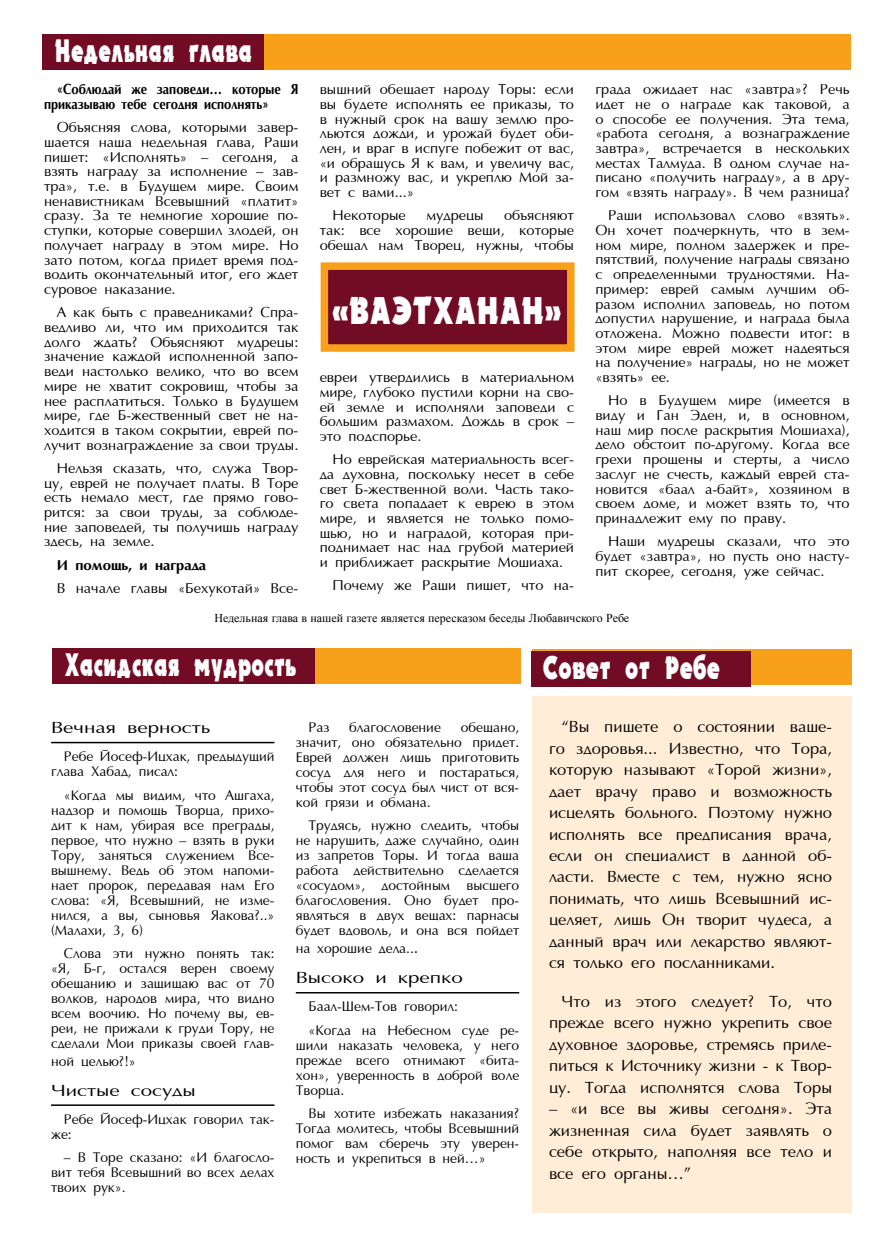
<style>
.page{position:relative;width:881px;height:1234px;background:#fff}
.page>*{position:absolute;margin:0;border:0;box-sizing:border-box;transform-origin:0 0}
.t1{font:37.5px "Uk Electron";color:#fff;scale:.79 1}
.t2{font:31.5px "Uk Electron";color:#fff;scale:.67 1}
.t3{font:31.5px "Uk Electron";color:#fff;scale:.7 1}
.t4{font:16.5px/21.5px "AG Opt Cyrillic Normal";color:#000;text-align:justify}
.t5{font:16.5px "AG Opt Cyrillic Normal";color:#000;scale:1.24 1}
.t6{font:700 14.7px/14.7px "AG Opt Cyrillic";color:#000;scale:.86 1}
.t7{font:14.55px/14.7px "AG Opt Cyrillic Normal";color:#000;text-align:justify}
.t8{font:700 14.55px "AG Opt Cyrillic";color:#000}
.t9{font:14.25px/15px "AG Opt Cyrillic Normal";color:#000;text-align:justify}
.t10{font:12px "Times New Roman";color:#000}
.s1{font-size:16.5px}
</style>
<div class="page">
<div style="left:531px;top:696px;width:319px;height:516px;background:#ffedd7"></div>
<div style="left:43px;top:34px;width:807px;height:35px;background:#f9a01b"></div>
<div style="left:43px;top:34px;width:220px;height:35px;background:#720c25"></div>
<div style="left:324px;top:266px;width:246px;height:82px;background:#720c25"></div>
<div style="left:320px;top:262px;width:254px;height:89px;border:8px solid #f9a01b"></div>
<div style="left:531px;top:649px;width:319px;height:35px;background:#f9a01b"></div>
<div style="left:530px;top:651px;width:220px;height:35px;background:#720c25"></div>
<div style="left:52px;top:648px;width:468px;height:35px;background:#f9a01b"></div>
<hr style="left:51px;top:741px;width:223px;height:2px;background:#000">
<hr style="left:51px;top:1104px;width:223px;height:1px;background:#000">
<hr style="left:296px;top:991px;width:223px;height:2px;background:#000">
<div style="left:52px;top:648px;width:263px;height:35px;background:#720c25"></div>
<h2 class="t2" style="left:55px;top:30px;width:296px">Недельная глава</h2>
<p class="t6" style="left:44px;top:82px;width:297px;text-indent:13px">«Соблюдай же заповеди… которые Я приказываю тебе сегодня исполнять»</p>
<p class="t7" style="left:44px;top:121px;width:256px;text-indent:13px">Объясняя слова, которыми завер&shy;шается наша недельная глава, Раши пишет: «Исполнять» – сегодня, а взять награду за исполнение – зав&shy;тра», т.е. в Будущем мире. Своим ненавистникам Всевышний «платит» сразу. За те немногие хорошие по&shy;ступки, которые совершил злодей, он получает награду в этом мире. Но зато потом, когда придет время под&shy;водить окончательный итог, его ждет суровое наказание.</p>
<p class="t7" style="left:44px;top:305px;width:256px;text-indent:13px">А как быть с праведниками? Спра&shy;ведливо ли, что им приходится так долго ждать? Объясняют мудрецы: значение каждой исполненной запо&shy;веди настолько велико, что во всем мире не хватит сокровищ, чтобы за нее расплатиться. Только в Будущем мире, где Б-жественный свет не на&shy;ходится в таком сокрытии, еврей по&shy;лучит вознаграждение за свои труды.</p>
<p class="t7" style="left:44px;top:461px;width:256px;text-indent:13px">Нельзя сказать, что, служа Твор&shy;цу, еврей не получает платы. В Торе есть немало мест, где прямо гово&shy;рится: за свои труды, за соблюде&shy;ние заповедей, ты получишь награду здесь, на земле.</p>
<p class="t8" style="left:57px;top:556px;width:151px">И помощь, и награда</p>
<p class="t7" style="left:57px;top:581px;width:243px">В начале главы «Бехукотай» Все-</p>
<p class="t7" style="left:319px;top:82px;width:256px">вышний обещает народу Торы: если вы будете исполнять ее приказы, то в нужный срок на вашу землю про&shy;льются дожди, и урожай будет оби&shy;лен, и враг в испуге побежит от вас, «и обращусь Я к вам, и увеличу вас, и размножу вас, и укреплю Мой за&shy;вет с вами...»</p>
<p class="t7" style="left:332px;top:209px;width:75px">Некоторые</p>
<p class="t7" style="left:426px;top:209px;width:59px">мудрецы</p>
<p class="t7" style="left:319px;top:209px;width:256px;text-indent:184px">объясняют так: все хорошие вещи, которые обещал нам Творец, нужны, чтобы</p>
<h1 class="t1" style="left:333px;top:287px;width:292px">«ВАЭТХАНАН»</h1>
<p class="t7" style="left:319px;top:370px;width:256px">евреи утвердились в материальном мире, глубоко пустили корни на сво&shy;ей земле и исполняли заповеди с большим размахом. Дождь в срок – это подспорье.</p>
<p class="t7" style="left:319px;top:452px;width:256px;text-indent:13px">Но еврейская материальность всег&shy;да духовна, поскольку несет в себе свет Б-жественной воли. Часть тако&shy;го света попадает к еврею в этом мире, и является не только помо&shy;щью, но и наградой, которая при&shy;поднимает нас над грубой материей и приближает раскрытие Мошиаха.</p>
<p class="t7" style="left:332px;top:578px;width:243px">Почему же Раши пишет, что на-</p>
<p class="t7" style="left:595px;top:82px;width:256px">града ожидает нас «завтра»? Речь идет не о награде как таковой, а о способе ее получения. Эта тема, «работа сегодня, а вознаграждение завтра», встречается в нескольких местах Талмуда. В одном случае на&shy;писано «получить награду», а в дру&shy;гом «взять награду». В чем разница?</p>
<p class="t7" style="left:595px;top:209px;width:256px;text-indent:13px">Раши использовал слово «взять».<br>Он хочет подчеркнуть, что в зем&shy;ном мире, полном задержек и пре&shy;пятствий, получение награды связано с определенными трудностями. На&shy;пример: еврей самым лучшим об&shy;разом исполнил заповедь, но потом допустил нарушение, и награда была отложена. Можно подвести итог: в этом мире еврей может надеяться на получение» награды, но не может «взять» ее.</p>
<p class="t7" style="left:595px;top:393px;width:256px;text-indent:13px">Но в Будущем мире (имеется в виду и Ган Эден, и, в основном, наш мир после раскрытия Мошиаха), дело обстоит по-другому. Когда все грехи прощены и стерты, а число заслуг не счесть, каждый еврей ста&shy;новится «баал а-байт», хозяином в своем доме, и может взять то, что принадлежит ему по праву.</p>
<p class="t7" style="left:595px;top:534px;width:256px;text-indent:13px">Наши мудрецы сказали, что это будет «завтра», но пусть оно насту&shy;пит скорее, сегодня, уже сейчас.</p>
<p class="t10" style="left:214px;top:609px;width:416px">Недельная глава в нашей газете является пересказом беседы Любавичского Ребе</p>
<h2 class="t2" style="left:65px;top:644px;width:295px">Геîграфия души</h2>
<h2 class="t2" style="left:65px;top:644px;width:347px">Хасидская мудрость</h2>
<h2 class="t3" style="left:543px;top:647px;width:255px">Совет от Ребе</h2>
<p class="t5" style="left:51px;top:719px;width:130px">Вечная верность</p>
<p class="t9" style="left:51px;top:749px;width:225px;text-indent:13px">Ребе Йосеф-Ицхак, предыдущий глава Хабад, писал:</p>
<p class="t9" style="left:51px;top:787px;width:225px;text-indent:13px">«Когда мы видим, что Ашгаха, надзор и помощь Творца, прихо&shy;дит к нам, убирая все преграды, первое, что нужно – взять в руки Тору, заняться служением Все&shy;вышнему. Ведь об этом напоми&shy;нает пророк, передавая нам Его слова: «Я, Всевышний, не изме&shy;нился, а вы, сыновья Яакова?..» (Малахи, 3, 6)</p>
<p class="t9" style="left:51px;top:946px;width:225px;text-indent:13px">Слова эти нужно понять так: «Я, Б-г, остался верен своему обещанию и защищаю вас от 70 волков, народов мира, что видно всем воочию. Но почему вы, ев&shy;реи, не прижали к груди Тору, не сделали Мои приказы своей глав-</p>
<p class="t9" style="left:51px;top:1053px;width:86px">ной целью?!»</p>
<p class="t5" style="left:51px;top:1081px;width:118px">Чистые сосуды</p>
<p class="t9" style="left:51px;top:1111px;width:225px;text-indent:13px">Ребе Йосеф-Ицхак говорил так&shy;же:</p>
<p class="t9" style="left:51px;top:1150px;width:225px;text-indent:13px">– В Торе сказано: «И благосло&shy;вит тебя Всевышний во всех делах твоих рук».</p>
<p class="t9" style="left:296px;top:719px;width:225px;text-indent:165px">обещано, значит, оно обязательно придет.<br>Еврей должен лишь приготовить сосуд для него и постараться, чтобы этот сосуд был чист от вся&shy;кой грязи и обмана.</p>
<p class="t9" style="left:296px;top:818px;width:225px;text-indent:13px">Трудясь, нужно следить, чтобы не нарушить, даже случайно, один из запретов Торы. И тогда ваша работа действительно сделается «сосудом», достойным высшего благословения. Оно будет про&shy;являться в двух вещах: парнасы будет вдоволь, и она вся пойдет</p>
<p class="t9" style="left:296px;top:941px;width:124px">на хорошие дела..<span class="s1">.</span></p>
<p class="t5" style="left:296px;top:969px;width:136px">Высоко и крепко</p>
<p class="t9" style="left:308px;top:995px;width:212px;line-height:23.5px">Баал-Шем-Тов говорил:<br>«Когда на Небесном суде ре-</p>
<p class="t9" style="left:296px;top:1037px;width:225px">шили наказать человека, у него прежде всего отнимают «бита&shy;хон», уверенность в доброй воле Творца.</p>
<p class="t9" style="left:296px;top:1106px;width:225px;text-indent:13px">Вы хотите избежать наказания?<br>Тогда молитесь, чтобы Всевышний помог вам сберечь эту уверен&shy;ность и укрепиться в ней…»</p>
<p class="t9" style="left:308px;top:719px;width:22px">Раз</p>
<p class="t9" style="left:349px;top:719px;width:93px">благословение</p>
<p class="t4" style="left:548px;top:716px;width:284px;text-indent:13px">“Вы пишете о состоянии ваше&shy;го здоровья... Известно, что Тора, которую называют «Торой жизни», дает врачу право и возможность исцелять больного. Поэтому нужно исполнять все предписания врача, если он специалист в данной об&shy;ласти. Вместе с тем, нужно ясно понимать, что лишь Всевышний ис&shy;целяет, лишь Он творит чудеса, а данный врач или лекарство являют&shy;ся только его посланниками.</p>
<p class="t4" style="left:548px;top:990px;width:284px;text-indent:13px">Что из этого следует? То, что прежде всего нужно укрепить свое духовное здоровье, стремясь приле&shy;питься к Источнику жизни - к Твор&shy;цу. Тогда исполнятся слова Торы</p>
<p class="t4" style="left:548px;top:1098px;width:284px">– «и все вы живы сегодня». Эта жизненная сила будет заявлять о себе открыто, наполняя все тело и все его органы…”</p>
</div>
